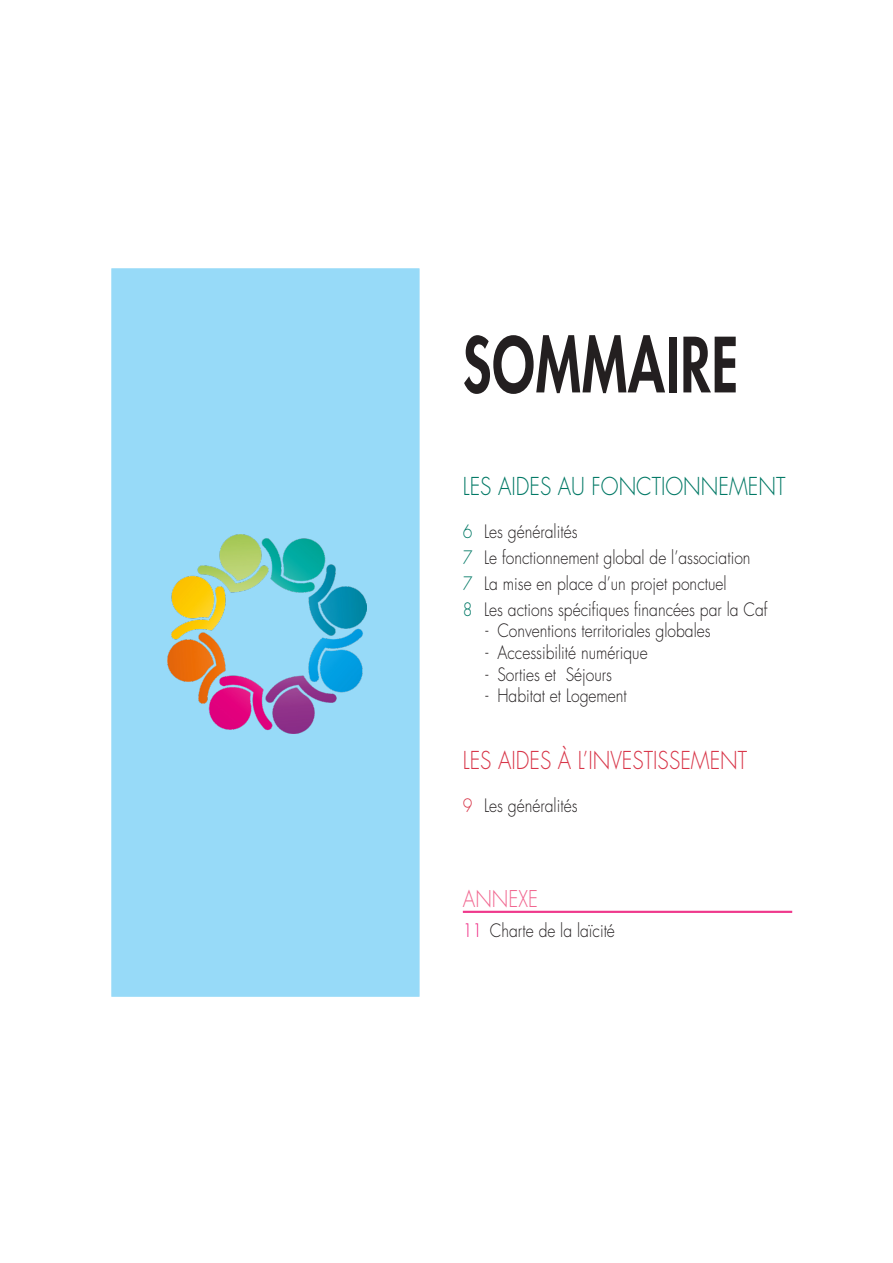
<style>
.page{position:relative;width:893px;height:1263px;background:#fff}
.page>*{position:absolute;margin:0;border:0;box-sizing:border-box;transform-origin:0 0}
.t1{font:800 73.95px "Futura Std";letter-spacing:.02em;color:#231f20;scale:.73 1}
.t2{font:300 24px "Futura Std";color:#d83548;scale:.87 1}
.t3{font:300 24px "Futura Std";color:#007865;scale:.87 1}
.t4{font:300 22.5px "Futura Std";color:#f16790;scale:.87 1}
.t5{font:300 18px "Futura Std";color:#231f20;scale:.87 1}
.s1{color:#007865}
.s2{color:#d83548}
.s3{color:#ed1376}
</style>
<div class="page">
<hr style="left:463px;top:911px;width:329px;height:1px;background:#ed1376">
<hr style="left:463px;top:912px;width:329px;height:1px;background:#ed1376">
<div style="left:106px;top:263px;width:319px;height:739px;background:#97daf8"></div>
<img style="left:167px;top:534px;width:200px;height:199px">
<div style="left:101px;top:258px;width:329px;height:749px;border:10px solid #fff"></div>
<p class="t1" style="left:463px;top:318px;width:378px">SOMMAIRE</p>
<p class="t3" style="left:463px;top:472px;width:372px">LES AIDES AU FONCTIONNEMENT</p>
<p class="t5" style="left:463px;top:521px;width:133px"><span class="s1">6</span> Les généralités</p>
<p class="t5" style="left:463px;top:547px;width:332px"><span class="s1">7</span> Le fonctionnement global de l’association</p>
<p class="t5" style="left:463px;top:572px;width:305px"><span class="s1">7</span> La mise en place d’un projet ponctuel</p>
<p class="t5" style="left:463px;top:598px;width:352px"><span class="s1">8</span> Les actions spécifiques financées par la Caf</p>
<p class="t5" style="left:485px;top:620px;width:260px">- Conventions territoriales globales</p>
<p class="t5" style="left:485px;top:641px;width:188px">- Accessibilité numérique</p>
<p class="t5" style="left:485px;top:663px;width:147px">- Sorties et Séjours</p>
<p class="t5" style="left:485px;top:685px;width:164px">- Habitat et Logement</p>
<p class="t2" style="left:463px;top:746px;width:328px">LES AIDES À L’INVESTISSEMENT</p>
<p class="t5" style="left:463px;top:795px;width:133px"><span class="s2">9</span> Les généralités</p>
<p class="t4" style="left:463px;top:885px;width:88px">ANNEXE</p>
<p class="t5" style="left:463px;top:919px;width:176px"><span class="s3">11</span> Charte de la laïcité</p>
</div>
